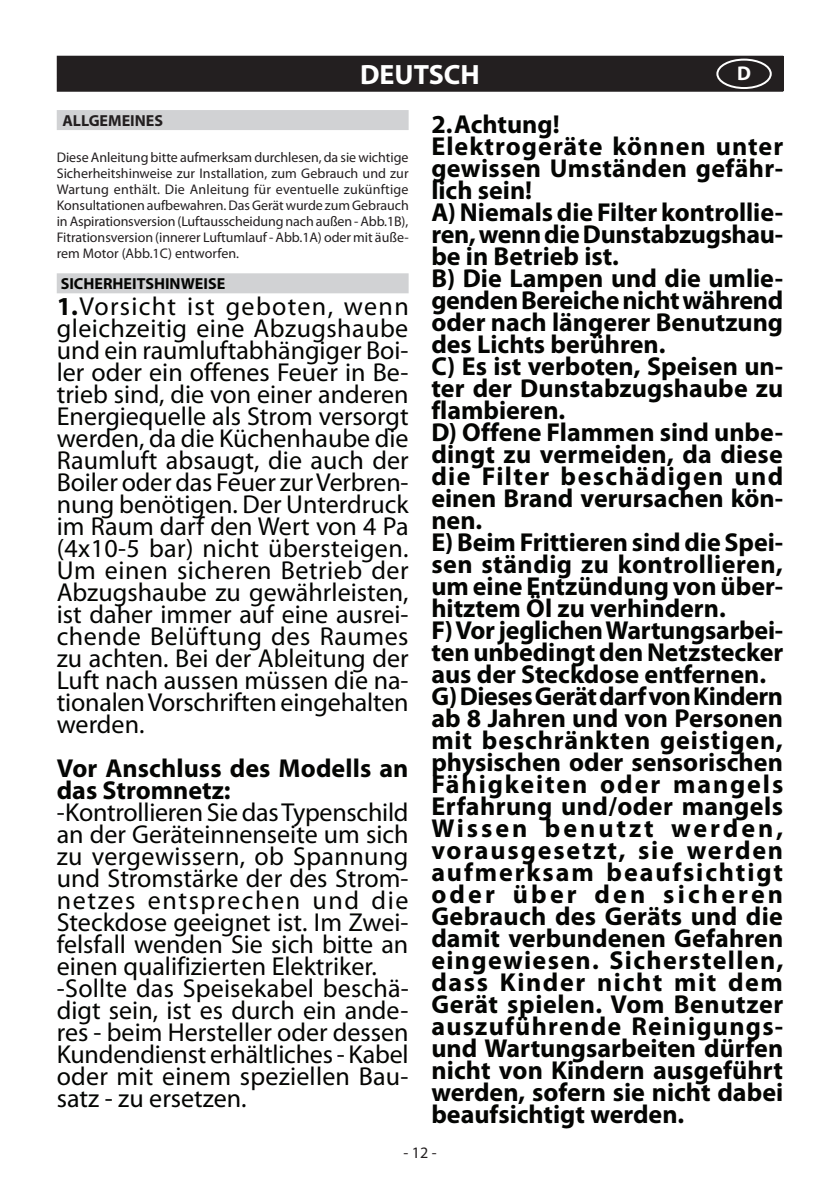
<style>
.page{position:relative;width:840px;height:1191px;background:#fff}
.page>*{position:absolute;margin:0;border:0;box-sizing:border-box;transform-origin:0 0}
.t1{font:700 28px "Myriad Pro";color:#fff}
.t2{font:700 26px/22px "Myriad Pro";color:#040503}
.t3{font:26px/22px "Myriad Pro";color:#040503;text-align:justify}
.t4{font:700 20px "Myriad Pro";color:#fff}
.t5{font:700 16px "Myriad Pro";color:#040503}
.t6{font:700 16px "Myriad Pro";color:#231f20}
.t7{font:16px "Myriad Pro";color:#231f20}
.t8{font:14px/16px "Myriad Pro";letter-spacing:-.005em;color:#231f20;text-align:justify}
.s1{font-weight:700}
</style>
<div class="page">
<div style="left:57px;top:56px;width:725px;height:22px;background:#231f20"></div>
<div style="left:57px;top:78px;width:725px;height:14px;background:#231f20"></div>
<div style="left:716px;top:59px;width:55px;height:30px;border:2px solid #fff;border-radius:50%"></div>
<div style="left:57px;top:110px;width:351px;height:20px;background:#d1d2d4"></div>
<div style="left:57px;top:273px;width:351px;height:20px;background:#d1d2d4"></div>
<p class="t1" style="left:360px;top:56px;width:121px">DEUTSCH</p>
<p class="t4" style="left:736px;top:60px;width:15px">D</p>
<p class="t6" style="left:62px;top:110px;width:102px">ALLGEMEINES</p>
<p class="t8" style="left:57px;top:149px;width:353px">Diese Anleitung bitte aufmerksam durchlesen, da sie wichtige Sicherheitshinweise zur Installation, zum Gebrauch und zur Wartung enthält. Die Anleitung für eventuelle zukünftige Konsultationen aufbewahren. Das Gerät wurde zum Gebrauch in Aspirationsversion (Luftausscheidung nach außen - Abb.1B), Fitrationsversion (innerer Luftumlauf - Abb.1A) oder mit äuße&shy;rem Motor (Abb.1C) entworfen.</p>
<p class="t5" style="left:61px;top:273px;width:166px">SICHERHEITSHINWEISE</p>
<p class="t3" style="left:57px;top:295px;width:353px"><span class="s1">1.</span>Vorsicht ist geboten, wenn gleichzeitig eine Abzugshaube und ein raumluftabhängiger Boi&shy;ler oder ein offenes Feuer in Be&shy;trieb sind, die von einer anderen Energiequelle als Strom versorgt werden, da die Küchenhaube die Raumluft absaugt, die auch der Boiler oder das Feuer zur Verbren&shy;nung benötigen. Der Unterdruck im Raum darf den Wert von 4 Pa (4x10-5 bar) nicht übersteigen.<br>Um einen sicheren Betrieb der Abzugshaube zu gewährleisten, ist daher immer auf eine ausrei&shy;chende Belüftung des Raumes zu achten. Bei der Ableitung der Luft nach aussen müssen die na&shy;tionalen Vorschriften eingehalten werden.</p>
<p class="t2" style="left:57px;top:757px;width:353px">Vor Anschluss des Modells an das Stromnetz:</p>
<p class="t3" style="left:57px;top:801px;width:353px;text-align:left">-Kontrollieren Sie das Typenschild an der Geräteinnenseite um sich zu vergewissern, ob Spannung und Stromstärke der des Strom&shy;netzes entsprechen und die<br>Steckdose geeignet ist. Im Zwei&shy;felsfall wenden Sie sich bitte an einen qualifizierten Elektriker. -Sollte das Speisekabel beschä&shy;digt sein, ist es durch ein ande&shy;res - beim Hersteller oder dessen<br>Kundendienst erhältliches - Kabel oder mit einem speziellen Bau&shy;satz - zu ersetzen.</p>
<p class="t2" style="left:431px;top:112px;width:353px">2.Achtung!<br>Elektrogeräte können unter gewissen Umständen gefähr&shy;lich sein!<br>A) Niemals die Filter kontrollie&shy;ren, wenn die Dunstabzugshau&shy;be in Betrieb ist.<br>B) Die Lampen und die umlie&shy;genden Bereiche nicht während oder nach längerer Benutzung des Lichts berühren.<br>C) Es ist verboten, Speisen un&shy;ter der Dunstabzugshaube zu flambieren.<br>D) Offene Flammen sind unbe&shy;dingt zu vermeiden, da diese die Filter beschädigen und einen Brand verursachen kön&shy;nen.<br>E) Beim Frittieren sind die Spei&shy;sen ständig zu kontrollieren, um eine Entzündung von über&shy;hitztem Öl zu verhindern.<br>F) Vor jeglichen Wartungsarbei&shy;ten unbedingt den Netzstecker aus der Steckdose entfernen.<br>G)Dieses Gerät darf von Kindern ab 8 Jahren und von Personen mit beschränkten geistigen, physischen oder sensorischen<br>Fähigkeiten oder mangels<br>Erfahrung und/oder mangels<br>Wissen benutzt werden, vorausgesetzt, sie werden aufmerksam beaufsichtigt oder über den sicheren<br>Gebrauch des Geräts und die damit verbundenen Gefahren eingewiesen. Sicherstellen, dass Kinder nicht mit dem<br>Gerät spielen. Vom Benutzer auszuführende Reinigungs&shy;und Wartungsarbeiten dürfen nicht von Kindern ausgeführt werden, sofern sie nicht dabei beaufsichtigt werden.</p>
<p class="t7" style="left:403px;top:1142px;width:35px">- 12 -</p>
</div>
